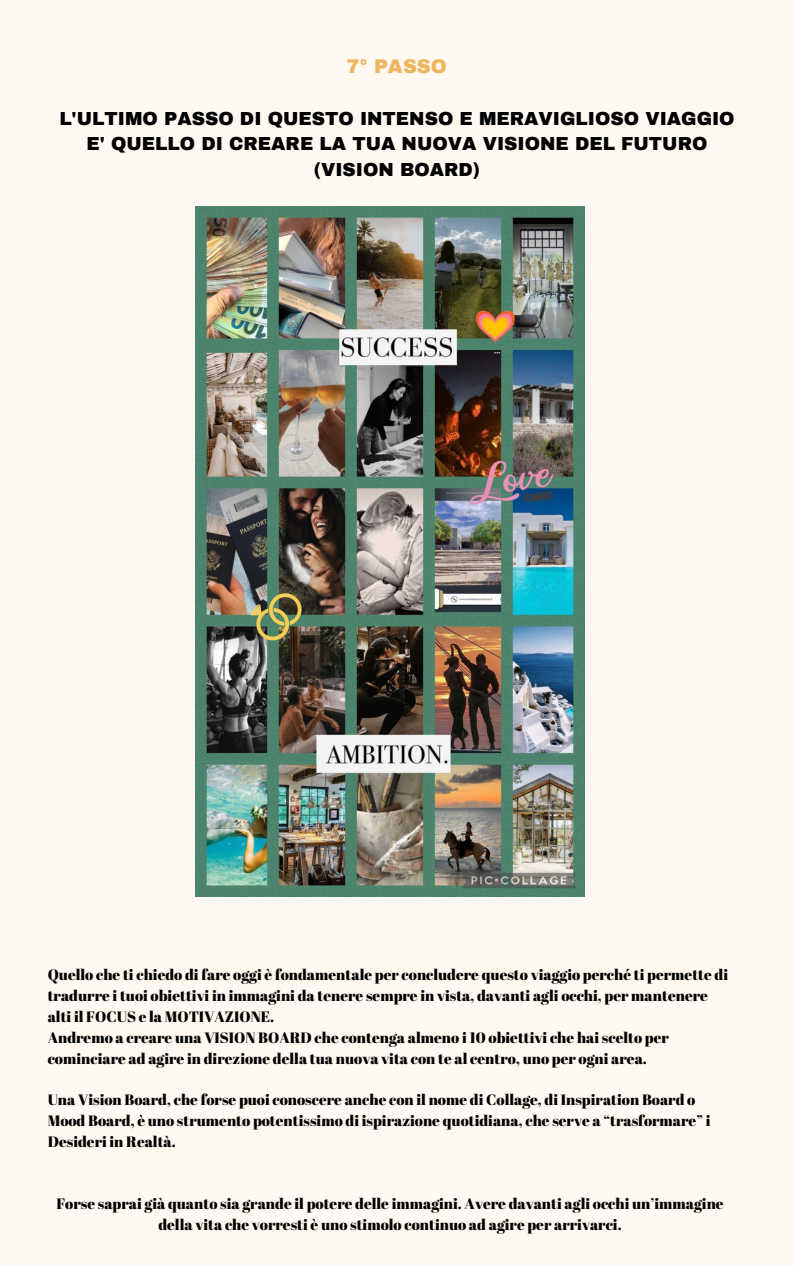
<style>
.page{position:relative;width:794px;height:1266px;background:#fff}
.page>*{position:absolute;margin:0;border:0;box-sizing:border-box;transform-origin:0 0}
.t1{font:900 19.27px "Archivo";color:#edb65f}
.t2{font:900 18.45px/25.3px "Archivo";color:#000;text-align:center}
.t3{font:15px/20.9px "Abril Fatface";color:#000}
</style>
<div class="page">
<div style="left:0;top:0;width:793px;height:1266px;background:#fff9f2"></div>
<img style="left:195px;top:206px;width:389px;height:691px">
<p class="t1" style="left:347px;top:56px;width:101px">7° PASSO</p>
<p class="t2" style="left:59px;top:106px;width:676px">L'ULTIMO PASSO DI QUESTO INTENSO E MERAVIGLIOSO VIAGGIO<br>E' QUELLO DI CREARE LA TUA NUOVA VISIONE DEL FUTURO (VISION BOARD)</p>
<p class="t3" style="left:48px;top:964px;width:681px">Quello che ti chiedo di fare oggi è fondamentale per concludere questo viaggio perché ti permette di tradurre i tuoi obiettivi in immagini da tenere sempre in vista, davanti agli occhi, per mantenere alti il FOCUS e la MOTIVAZIONE.</p>
<p class="t3" style="left:48px;top:1026px;width:622px">Andremo a creare una VISION BOARD che contenga almeno i 10 obiettivi che hai scelto per cominciare ad agire in direzione della tua nuova vita con te al centro, uno per ogni area.</p>
<p class="t3" style="left:48px;top:1089px;width:664px">Una Vision Board, che forse puoi conoscere anche con il nome di Collage, di Inspiration Board o<br>Mood Board, è uno strumento potentissimo di ispirazione quotidiana, che serve a “trasformare” i<br>Desideri in Realtà.</p>
<p class="t3" style="left:56px;top:1193px;width:668px;text-align:center">Forse saprai già quanto sia grande il potere delle immagini. Avere davanti agli occhi un’immagine della vita che vorresti è uno stimolo continuo ad agire per arrivarci.</p>
</div>
